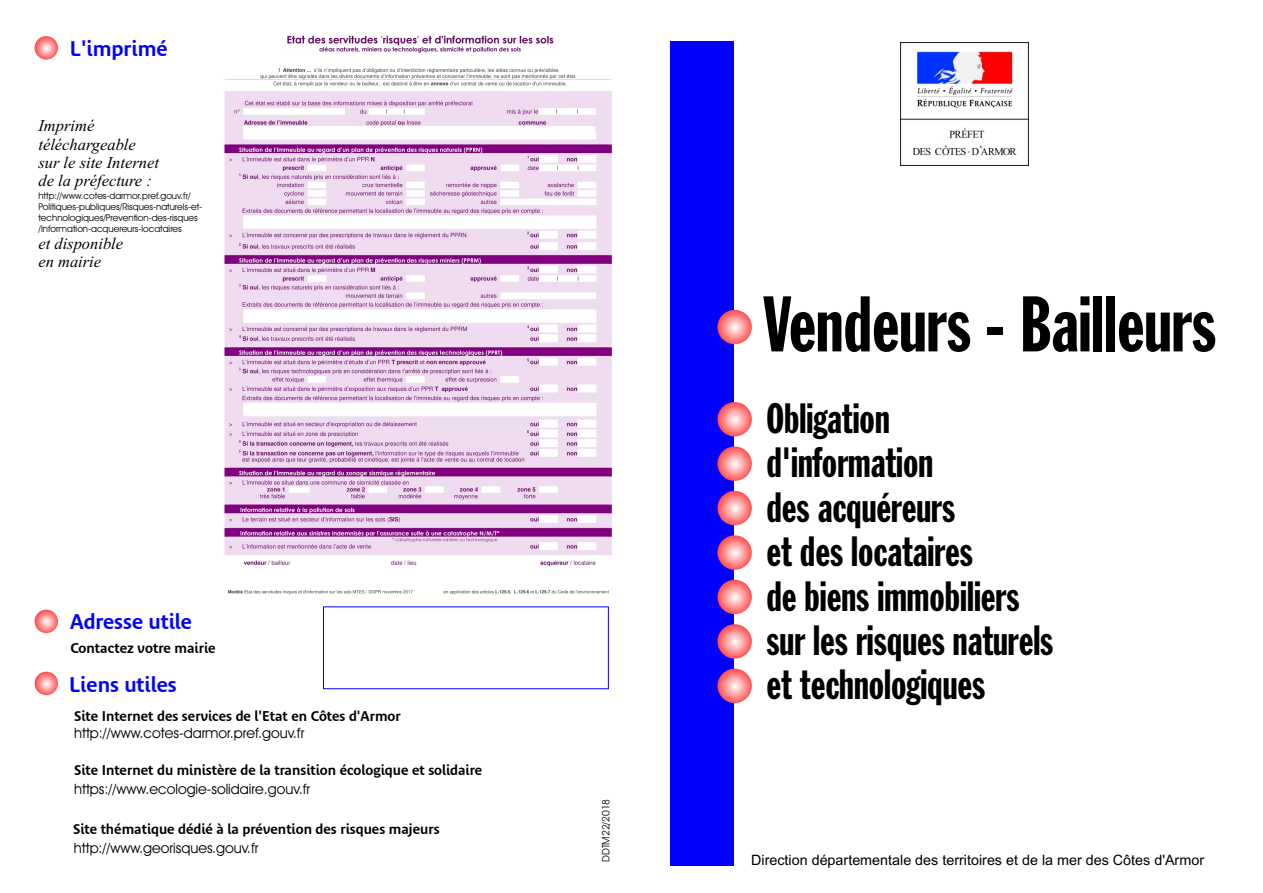
<style>
.page{position:relative;width:1263px;height:893px;background:#fff}
.page>*{position:absolute;margin:0;border:0;box-sizing:border-box;transform-origin:0 0}
.t1{font:77.4px "Franklin Gothic Extra Cond";color:#000}
.t2{font:41.55px/44.4px "Franklin Gothic Extra Cond";color:#000}
.t3{font:21px "Bienvenue Demi TT";color:#00f}
.t4{font:italic 16.5px/18.3px "Times New Roman";color:#000}
.t5{font:14.4px "Arial";color:#000}
.t6{font:14.25px "Avant Garde IT Cby BT";color:#000}
.t7{font:14.1px "Bienvenue Demi TT";color:#000}
.t8{font:13.95px "Bienvenue Demi TT";color:#000}
.t9{font:10.2px "Avant Garde IT Cby BT";color:#000}
.t10{font:9.3px/11.1px "Avant Garde IT Cby BT";color:#000}
</style>
<div class="page">
<div style="left:671px;top:41px;width:63px;height:825px;background:#00f"></div>
<svg style="left:717px;top:669px;width:35px;height:34px"></svg>
<svg style="left:35px;top:610px;width:23px;height:23px"></svg>
<svg style="left:35px;top:672px;width:23px;height:23px"></svg>
<svg style="left:35px;top:36px;width:23px;height:24px"></svg>
<svg style="left:717px;top:402px;width:35px;height:34px"></svg>
<svg style="left:717px;top:446px;width:35px;height:35px"></svg>
<svg style="left:717px;top:491px;width:35px;height:34px"></svg>
<svg style="left:717px;top:535px;width:35px;height:35px"></svg>
<svg style="left:717px;top:580px;width:35px;height:34px"></svg>
<svg style="left:717px;top:624px;width:35px;height:35px"></svg>
<svg style="left:717px;top:310px;width:35px;height:34px"></svg>
<img style="left:901px;top:43px;width:127px;height:123px">
<img style="left:224px;top:35px;width:388px;height:560px">
<h3 class="t3" style="left:70px;top:40px;width:99px">L'imprimé</h3>
<p class="t4" style="left:38px;top:118px;width:122px">Imprimé téléchargeable sur le site Internet de la préfecture :</p>
<p class="t10" style="left:38px;top:191px;width:165px">http://www.cotes-darmor.pref.gouv.fr/ Politiques-publiques/Risques-naturels-et&shy;technologiques/Prevention-des-risques /Information-acquereurs-locataires</p>
<p class="t4" style="left:38px;top:236px;width:86px">et disponible en mairie</p>
<h3 class="t3" style="left:70px;top:613px;width:123px">Adresse utile</h3>
<p class="t7" style="left:70px;top:642px;width:147px">Contactez votre mairie</p>
<h3 class="t3" style="left:69px;top:676px;width:109px">Liens utiles</h3>
<p class="t8" style="left:74px;top:710px;width:328px">Site Internet des services de l'Etat en Côtes d'Armor</p>
<p class="t6" style="left:74px;top:727px;width:232px">http://www.cotes-darmor.pref.gouv.fr</p>
<p class="t8" style="left:74px;top:764px;width:410px">Site Internet du ministère de la transition écologique et solidaire</p>
<p class="t6" style="left:74px;top:783px;width:238px">https://www.ecologie-solidaire.gouv.fr</p>
<p class="t8" style="left:73px;top:824px;width:368px">Site thématique dédié à la prévention des risques majeurs</p>
<p class="t6" style="left:74px;top:842px;width:186px">http://www.georisques.gouv.fr</p>
<p class="t9" style="left:602px;top:862px;width:65px;rotate:-90deg">DDTM22/2018</p>
<h1 class="t1" style="left:763px;top:295px;width:455px">Vendeurs - Bailleurs</h1>
<h2 class="t2" style="left:766px;top:399px;width:288px">Obligation d'information<br>des acquéreurs<br>et des locataires<br>de biens immobiliers sur les risques naturels et technologiques</h2>
<p class="t5" style="left:751px;top:854px;width:454px">Direction départementale des territoires et de la mer des Côtes d'Armor</p>
</div>
